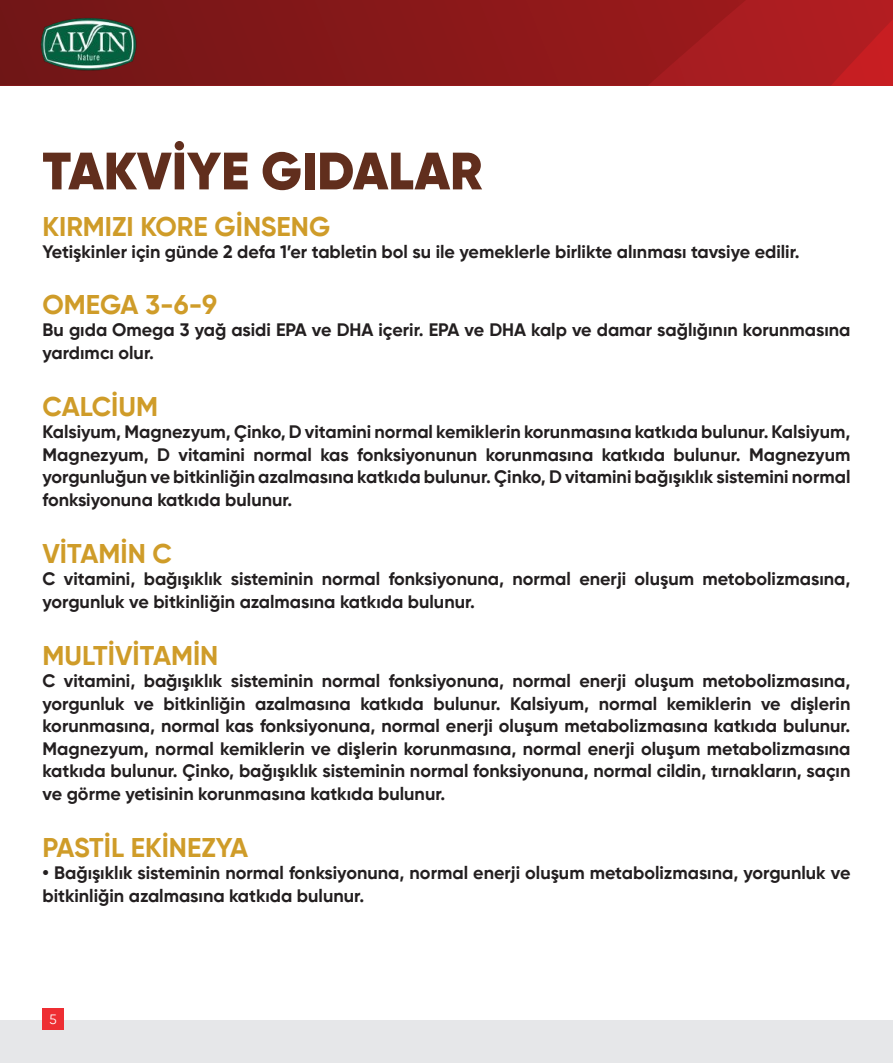
<style>
.page{position:relative;width:893px;height:1063px;background:#fff}
.page>*{position:absolute;margin:0;border:0;box-sizing:border-box;transform-origin:0 0}
.t1{font:900 52.5px "Gilroy";color:#612e1d}
.t2{font:700 27px "Gilroy";color:#cf9c29}
.t3{font:700 18px/22.5px "Gilroy";color:#231f20}
.t4{font:13.5px "Gilroy";color:#fff}
</style>
<div class="page">
<svg style="left:746px;top:0;width:147px;height:86px;background:#b11d21"></svg>
<svg style="left:0;top:0;width:746px;height:86px;background:#881819"></svg>
<img style="left:38px;top:11px;width:101px;height:66px">
<div style="left:0;top:1020px;width:893px;height:43px;background:#e6e7e9"></div>
<div style="left:43px;top:1008px;width:21px;height:22px;background:#ee2e33"></div>
<p class="t1" style="left:43px;top:138px;width:441px">TAKVİYE GIDALAR</p>
<p class="t2" style="left:43px;top:209px;width:289px">KIRMIZI KORE GİNSENG</p>
<p class="t3" style="left:43px;top:241px;width:759px">Yetişkinler için günde 2 defa 1’er tabletin bol su ile yemeklerle birlikte alınması tavsiye edilir.</p>
<p class="t2" style="left:43px;top:287px;width:176px">OMEGA 3-6-9</p>
<p class="t3" style="left:43px;top:319px;width:809px">Bu gıda Omega 3 yağ asidi EPA ve DHA içerir. EPA ve DHA kalp ve damar sağlığının korunmasına yardımcı olur.</p>
<p class="t2" style="left:43px;top:389px;width:117px">CALCİUM</p>
<p class="t3" style="left:43px;top:421px;width:809px;text-align:justify">Kalsiyum, Magnezyum, Çinko, D vitamini normal kemiklerin korunmasına katkıda bulunur. Kalsiyum, Magnezyum, D vitamini normal kas fonksiyonunun korunmasına katkıda bulunur. Magnezyum yorgunluğun ve bitkinliğin azalmasına katkıda bulunur. Çinko, D vitamini bağışıklık sistemini normal fonksiyonuna katkıda bulunur.</p>
<p class="t2" style="left:43px;top:536px;width:131px">VİTAMİN C</p>
<p class="t3" style="left:43px;top:568px;width:809px">C vitamini, bağışıklık sisteminin normal fonksiyonuna, normal enerji oluşum metobolizmasına, yorgunluk ve bitkinliğin azalmasına katkıda bulunur.</p>
<p class="t2" style="left:43px;top:638px;width:177px">MULTİVİTAMİN</p>
<p class="t3" style="left:43px;top:670px;width:809px;text-align:justify">C vitamini, bağışıklık sisteminin normal fonksiyonuna, normal enerji oluşum metobolizmasına, yorgunluk ve bitkinliğin azalmasına katkıda bulunur. Kalsiyum, normal kemiklerin ve dişlerin korunmasına, normal kas fonksiyonuna, normal enerji oluşum metabolizmasına katkıda bulunur.<br>Magnezyum, normal kemiklerin ve dişlerin korunmasına, normal enerji oluşum metabolizmasına katkıda bulunur. Çinko, bağışıklık sisteminin normal fonksiyonuna, normal cildin, tırnakların, saçın ve görme yetisinin korunmasına katkıda bulunur.</p>
<p class="t2" style="left:43px;top:830px;width:207px">PASTİL EKİNEZYA</p>
<p class="t3" style="left:43px;top:862px;width:809px">• Bağışıklık sisteminin normal fonksiyonuna, normal enerji oluşum metabolizmasına, yorgunluk ve bitkinliğin azalmasına katkıda bulunur.</p>
<p class="t4" style="left:50px;top:1011px;width:9px">5</p>
</div>
